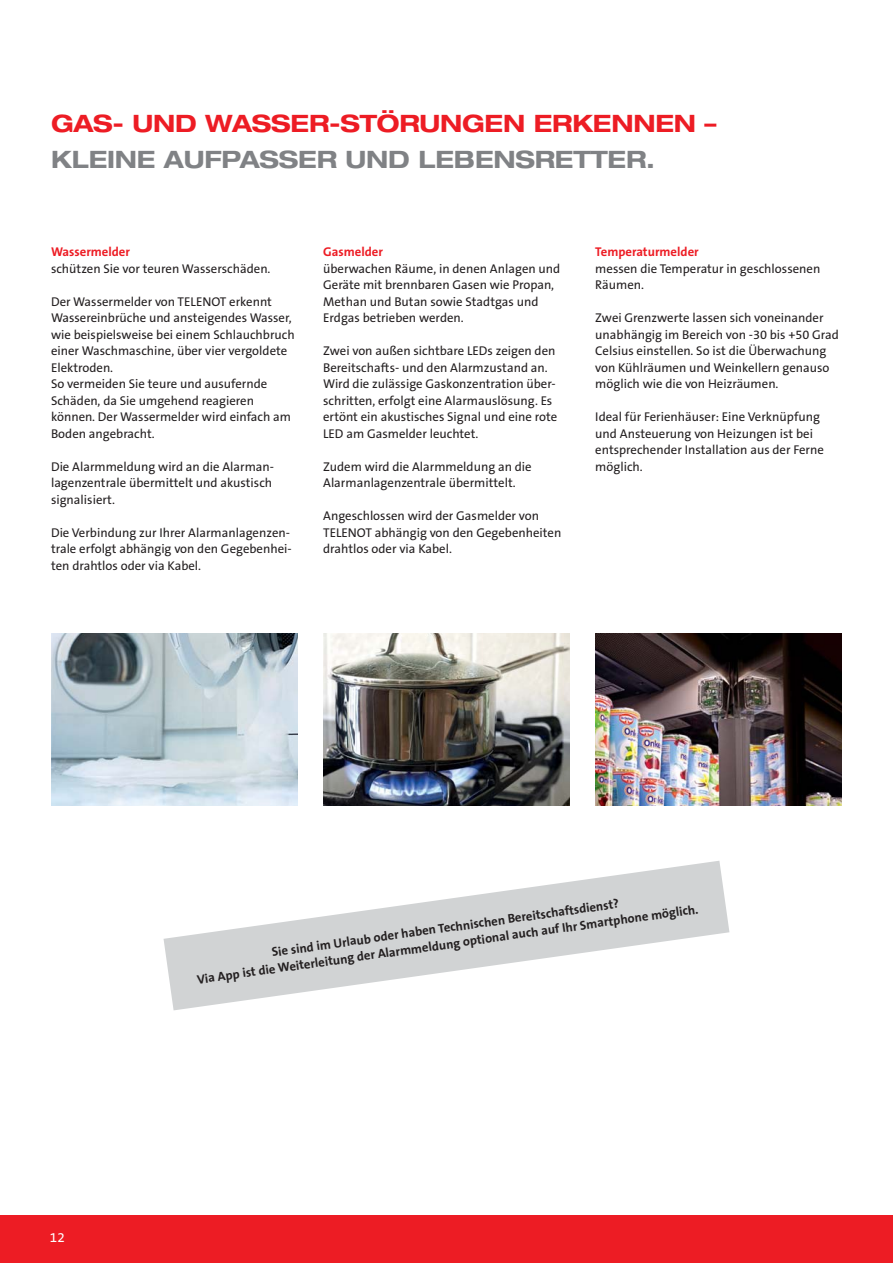
<style>
.page{position:relative;width:893px;height:1263px;background:#fff}
.page>*{position:absolute;margin:0;border:0;box-sizing:border-box;transform-origin:0 0}
.t1{font:700 expanded 24px "Helvetica Neue LT Pro";letter-spacing:-.01em;color:#ed1c24}
.t2{font:700 expanded 24px "Helvetica Neue LT Pro";letter-spacing:-.01em;color:#808285}
.t3{font:13.5px "The Sans B Plus W5 Plain";color:#fff}
.t4{font:12.75px/16.5px "The Sans B Plus W5 Plain";color:#231f20}
.t5{font:700 12.75px/16.5px "The Sans B Plus W7";color:#231f20;text-align:center}
.t6{font:700 12.75px "The Sans B Plus W7";color:#ed1c24}
</style>
<div class="page">
<img style="left:323px;top:634px;width:247px;height:172px">
<img style="left:51px;top:634px;width:247px;height:172px">
<img style="left:595px;top:634px;width:247px;height:172px">
<svg style="left:164px;top:861px;width:565px;height:149px"></svg>
<div style="left:0;top:1215px;width:893px;height:48px;background:#ed1c24"></div>
<h1 class="t1" style="left:51px;top:110px;width:667px">GAS- UND WASSER-STÖRUNGEN ERKENNEN –</h1>
<h1 class="t2" style="left:51px;top:146px;width:606px">KLEINE AUFPASSER UND LEBENSRETTER.</h1>
<p class="t6" style="left:51px;top:246px;width:81px">Wassermelder</p>
<p class="t4" style="left:51px;top:261px;width:221px">schützen Sie vor teuren Wasserschäden.</p>
<p class="t4" style="left:51px;top:294px;width:245px">Der Wassermelder von TELENOT erkennt Wassereinbrüche und ansteigendes Wasser, wie beispielsweise bei einem Schlauchbruch einer Waschmaschine, über vier vergoldete Elektroden.<br>So vermeiden Sie teure und ausufernde Schäden, da Sie umgehend reagieren können. Der Wassermelder wird einfach am Boden angebracht.</p>
<p class="t4" style="left:51px;top:459px;width:225px">Die Alarmmeldung wird an die Alarman&shy;lagenzentrale übermittelt und akustisch signalisiert.</p>
<p class="t4" style="left:51px;top:525px;width:242px">Die Verbindung zur Ihrer Alarmanlagenzen&shy;trale erfolgt abhängig von den Gegebenhei&shy;ten drahtlos oder via Kabel.</p>
<p class="t6" style="left:323px;top:246px;width:61px">Gasmelder</p>
<p class="t4" style="left:323px;top:261px;width:239px">überwachen Räume, in denen Anlagen und Geräte mit brennbaren Gasen wie Propan, Methan und Butan sowie Stadtgas und Erdgas betrieben werden.</p>
<p class="t4" style="left:323px;top:343px;width:236px">Zwei von außen sichtbare LEDs zeigen den Bereitschafts- und den Alarmzustand an.<br>Wird die zulässige Gaskonzentration über&shy;schritten, erfolgt eine Alarmauslösung. Es ertönt ein akustisches Signal und eine rote LED am Gasmelder leuchtet.</p>
<p class="t4" style="left:323px;top:459px;width:210px">Zudem wird die Alarmmeldung an die<br>Alarmanlagenzentrale übermittelt.</p>
<p class="t4" style="left:323px;top:508px;width:240px">Angeschlossen wird der Gasmelder von<br>TELENOT abhängig von den Gegebenheiten drahtlos oder via Kabel.</p>
<p class="t6" style="left:595px;top:246px;width:105px">Temperaturmelder</p>
<p class="t4" style="left:595px;top:261px;width:227px">messen die Temperatur in geschlossenen<br>Räumen.</p>
<p class="t4" style="left:595px;top:310px;width:245px">Zwei Grenzwerte lassen sich voneinander unabhängig im Bereich von -30 bis +50 Grad Celsius einstellen. So ist die Überwachung von Kühlräumen und Weinkellern genauso möglich wie die von Heizräumen.</p>
<p class="t4" style="left:595px;top:409px;width:230px">Ideal für Ferienhäuser: Eine Verknüpfung und Ansteuerung von Heizungen ist bei entsprechender Installation aus der Ferne möglich.</p>
<p class="t3" style="left:50px;top:1231px;width:16px">12</p>
<p class="t5" style="left:194px;top:955px;width:508px;rotate:-8deg">Sie sind im Urlaub oder haben Technischen Bereitschaftsdienst?<br>Via App ist die Weiterleitung der Alarmmeldung optional auch auf Ihr Smartphone möglich.</p>
</div>
